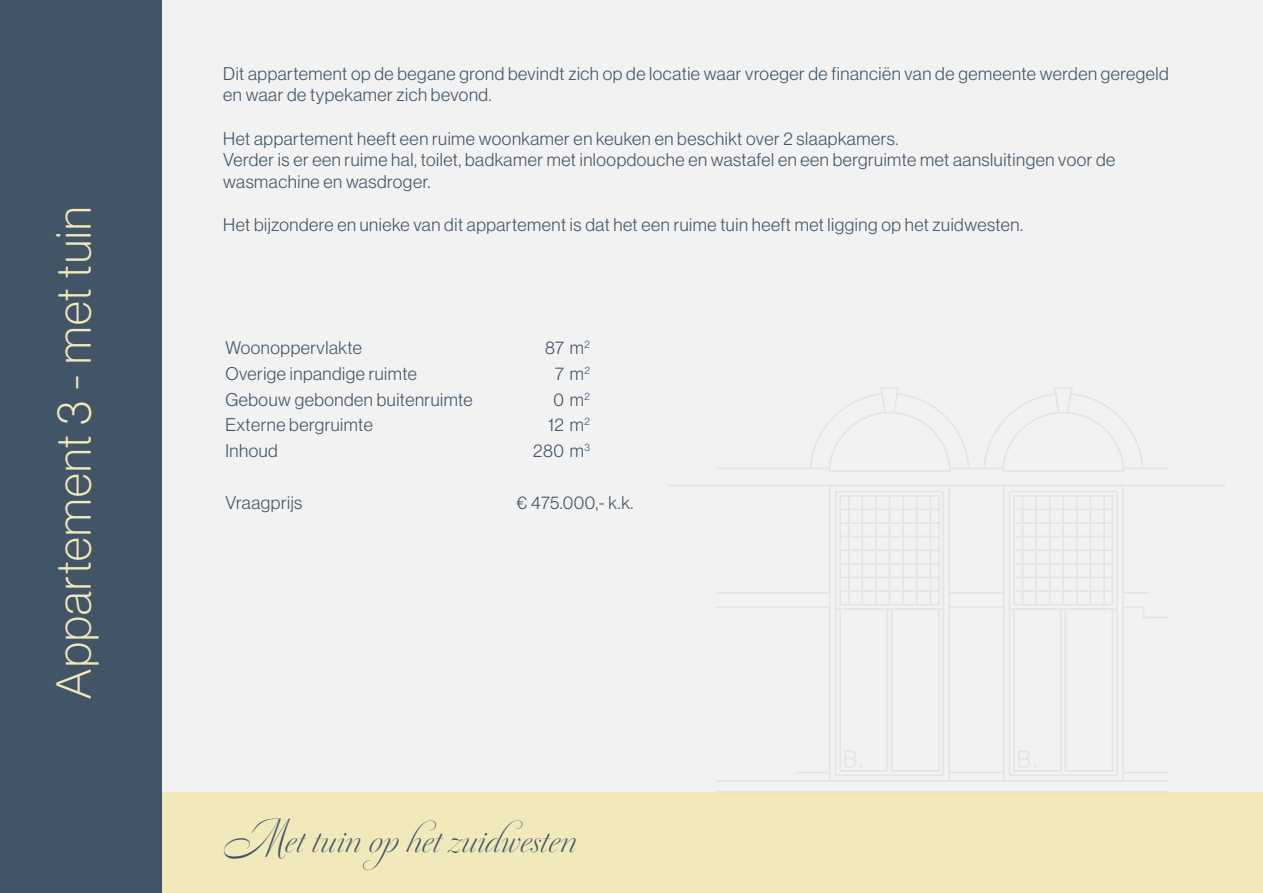
<style>
.page{position:relative;width:1263px;height:893px;background:#f2f2f2}
.page>*{position:absolute;margin:0;border:0;box-sizing:border-box;transform-origin:0 0}
.t1{font:48px "N Haas Grotesk DS Pro 35 X Lt";letter-spacing:.03em;color:#f2e9bb}
.t2{font:40.5px "Dulcinea";letter-spacing:-.005em;color:#425566}
.t3{font:18px/21.6px "N Haas Grotesk DS Pro 45 Lt";letter-spacing:.03em;color:#425566}
</style>
<div class="page">
<div style="left:162px;top:792px;width:1101px;height:101px;background:#f2e9bb"></div>
<div style="left:0;top:0;width:162px;height:893px;background:#425566"></div>
<hr style="left:668px;top:484px;width:557px;height:2px;background:#5e6c7c">
<hr style="left:1123px;top:467px;width:45px;height:2px;background:#5e6c7c">
<hr style="left:949px;top:467px;width:55px;height:2px;background:#5e6c7c">
<hr style="left:717px;top:467px;width:113px;height:2px;background:#5e6c7c">
<hr style="left:840px;top:508px;width:99px;height:2px;background:#5e6c7c">
<hr style="left:840px;top:522px;width:99px;height:2px;background:#5e6c7c">
<hr style="left:840px;top:536px;width:99px;height:1px;background:#5e6c7c">
<hr style="left:840px;top:549px;width:99px;height:2px;background:#5e6c7c">
<hr style="left:840px;top:563px;width:99px;height:2px;background:#5e6c7c">
<hr style="left:840px;top:577px;width:99px;height:1px;background:#5e6c7c">
<hr style="left:840px;top:590px;width:99px;height:2px;background:#5e6c7c">
<hr style="left:848px;top:496px;width:2px;height:109px;background:#5e6c7c">
<hr style="left:861px;top:496px;width:2px;height:109px;background:#5e6c7c">
<hr style="left:875px;top:496px;width:2px;height:109px;background:#5e6c7c">
<hr style="left:888px;top:496px;width:2px;height:109px;background:#5e6c7c">
<hr style="left:902px;top:496px;width:2px;height:109px;background:#5e6c7c">
<hr style="left:916px;top:496px;width:1px;height:109px;background:#5e6c7c">
<hr style="left:929px;top:496px;width:2px;height:109px;background:#5e6c7c">
<hr style="left:1014px;top:508px;width:98px;height:2px;background:#5e6c7c">
<hr style="left:1014px;top:522px;width:98px;height:2px;background:#5e6c7c">
<hr style="left:1014px;top:536px;width:98px;height:1px;background:#5e6c7c">
<hr style="left:1014px;top:549px;width:98px;height:2px;background:#5e6c7c">
<hr style="left:1014px;top:563px;width:98px;height:2px;background:#5e6c7c">
<hr style="left:1014px;top:577px;width:98px;height:1px;background:#5e6c7c">
<hr style="left:1014px;top:590px;width:98px;height:2px;background:#5e6c7c">
<hr style="left:1022px;top:496px;width:1px;height:109px;background:#5e6c7c">
<hr style="left:1035px;top:496px;width:2px;height:109px;background:#5e6c7c">
<hr style="left:1049px;top:496px;width:2px;height:109px;background:#5e6c7c">
<hr style="left:1062px;top:496px;width:2px;height:109px;background:#5e6c7c">
<hr style="left:1076px;top:496px;width:2px;height:109px;background:#5e6c7c">
<hr style="left:1089px;top:496px;width:2px;height:109px;background:#5e6c7c">
<hr style="left:1103px;top:496px;width:2px;height:109px;background:#5e6c7c">
<hr style="left:716px;top:791px;width:452px;height:1px;background:#5e6c7c">
<hr style="left:716px;top:780px;width:452px;height:2px;background:#5e6c7c">
<svg style="left:809px;top:387px;width:162px;height:85px"></svg>
<svg style="left:982px;top:387px;width:162px;height:85px"></svg>
<hr style="left:836px;top:608px;width:107px;height:2px;background:#5e6c7c">
<hr style="left:1009px;top:608px;width:108px;height:2px;background:#5e6c7c">
<svg style="left:1143px;top:606px;width:2px;height:12px"></svg>
<hr style="left:1123px;top:592px;width:26px;height:2px;background:#5e6c7c">
<hr style="left:1123px;top:606px;width:20px;height:2px;background:#5e6c7c">
<hr style="left:949px;top:592px;width:55px;height:2px;background:#5e6c7c">
<hr style="left:717px;top:592px;width:113px;height:2px;background:#5e6c7c">
<hr style="left:1145px;top:616px;width:23px;height:2px;background:#5e6c7c">
<hr style="left:949px;top:606px;width:55px;height:2px;background:#5e6c7c">
<hr style="left:717px;top:606px;width:113px;height:2px;background:#5e6c7c">
<hr style="left:795px;top:772px;width:35px;height:1px;background:#5e6c7c">
<hr style="left:949px;top:772px;width:55px;height:1px;background:#5e6c7c">
<hr style="left:1123px;top:772px;width:45px;height:1px;background:#5e6c7c">
<svg style="left:844px;top:751px;width:18px;height:17px"></svg>
<svg style="left:1018px;top:751px;width:18px;height:17px"></svg>
<h1 class="t1" style="left:47px;top:699px;width:493px;rotate:-90deg">Appartement 3 - met tuin</h1>
<p class="t3" style="left:223px;top:63px;width:947px">Dit appartement op de begane grond bevindt zich op de locatie waar vroeger de financiën van de gemeente werden geregeld en waar de typekamer zich bevond.</p>
<p class="t3" style="left:223px;top:127px;width:894px">Het appartement heeft een ruime woonkamer en keuken en beschikt over 2 slaapkamers.<br>Verder is er een ruime hal, toilet, badkamer met inloopdouche en wastafel en een bergruimte met aansluitingen voor de wasmachine en wasdroger.</p>
<p class="t3" style="left:223px;top:214px;width:801px">Het bijzondere en unieke van dit appartement is dat het een ruime tuin heeft met ligging op het zuidwesten.</p>
<p class="t3" style="left:225px;top:337px;width:138px">Woonoppervlakte</p>
<p class="t3" style="left:545px;top:337px;width:46px">87 m<sup>2</sup></p>
<p class="t3" style="left:225px;top:363px;width:193px">Overige inpandige ruimte</p>
<p class="t3" style="left:555px;top:363px;width:36px">7 m<sup>2</sup></p>
<p class="t3" style="left:225px;top:388px;width:249px">Gebouw gebonden buitenruimte</p>
<p class="t3" style="left:553px;top:388px;width:38px">0 m<sup>2</sup></p>
<p class="t3" style="left:225px;top:414px;width:149px">Externe bergruimte</p>
<p class="t3" style="left:548px;top:414px;width:43px">12 m<sup>2</sup></p>
<p class="t3" style="left:225px;top:440px;width:54px">Inhoud</p>
<p class="t3" style="left:533px;top:440px;width:58px">280 m<sup>3</sup></p>
<p class="t3" style="left:225px;top:492px;width:79px">Vraagprijs</p>
<p class="t3" style="left:516px;top:492px;width:118px">€ 475.000,- k.k.</p>
<h2 class="t2" style="left:223px;top:814px;width:355px">Met tuin op het zuidwesten</h2>
</div>
